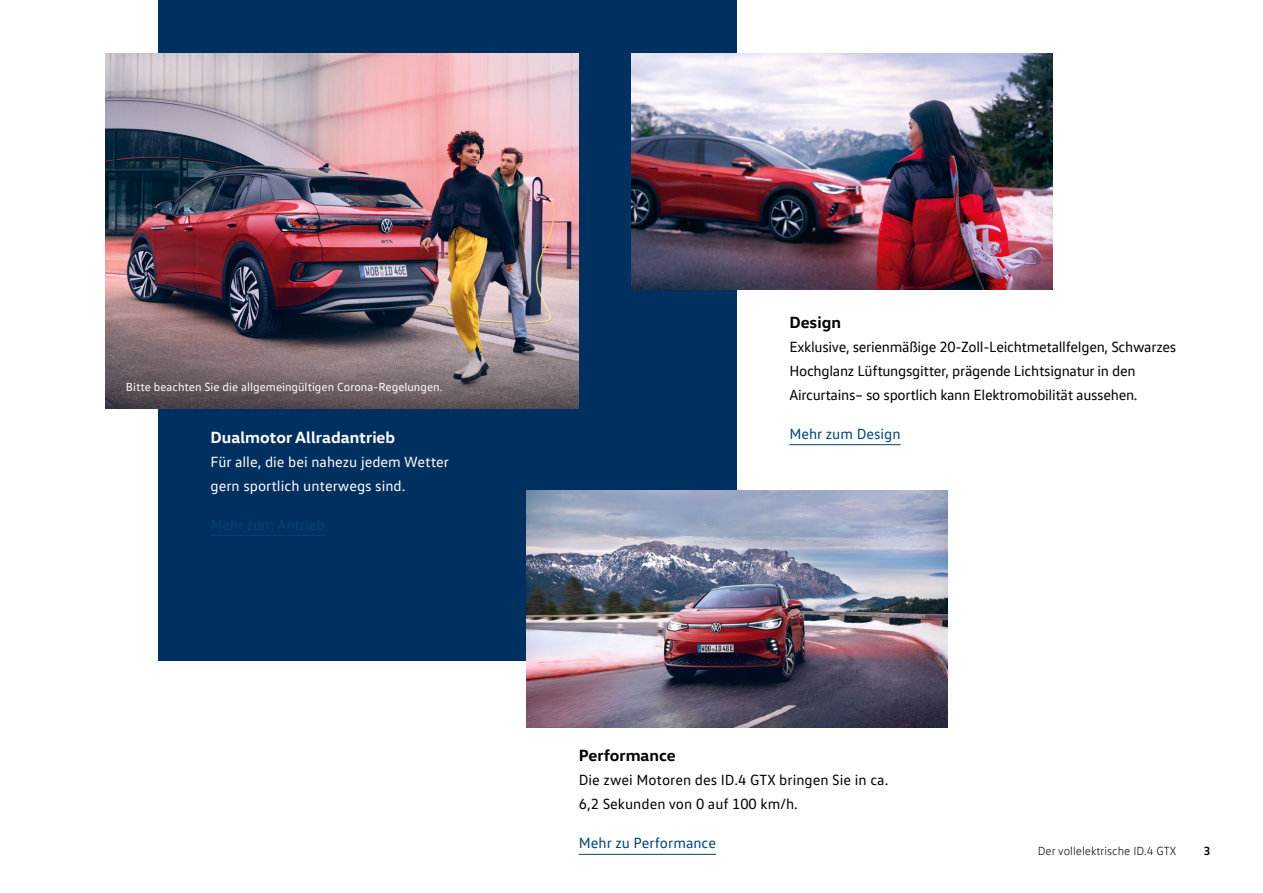
<style>
.page{position:relative;width:1263px;height:893px;background:#fff}
.page>*{position:absolute;margin:0;border:0;box-sizing:border-box;transform-origin:0 0}
.t1{font:700 16.5px "VW Head";color:#fff}
.t2{font:700 16.5px "VW Head";color:#000}
.t3{font:15px/24px "VW Text";letter-spacing:-.02em;color:#000}
.t4{font:15px/24px "VW Text";color:#000}
.t5{font:15px/24px "VW Text";color:#fff}
.t6{font:15px "VW Text";color:#004278}
.t7{font:12px "VW Text";color:#fff}
.t8{font:300 12px "VW Text";color:#000}
.t9{font:700 12px "VW Text";color:#000}
</style>
<div class="page">
<div style="left:158px;top:0;width:579px;height:660px;background:#00305f"></div>
<img style="left:105px;top:53px;width:474px;height:136px">
<img style="left:631px;top:53px;width:421px;height:237px">
<img style="left:526px;top:490px;width:421px;height:237px">
<hr style="left:210px;top:535px;width:115px;height:1px;background:#004278">
<hr style="left:789px;top:444px;width:112px;height:1px;background:#004278">
<hr style="left:579px;top:854px;width:137px;height:1px;background:#004278">
<img style="left:105px;top:189px;width:474px;height:219px">
<p class="t7" style="left:126px;top:379px;width:318px">Bitte beachten Sie die allgemeingültigen Corona-Regelungen.</p>
<p class="t1" style="left:210px;top:426px;width:186px">Dualmotor Allradantrieb</p>
<p class="t5" style="left:210px;top:449px;width:240px">Für alle, die bei nahezu jedem Wetter gern sportlich unterwegs sind.</p>
<p class="t6" style="left:210px;top:515px;width:116px">Mehr zum Antrieb</p>
<p class="t2" style="left:789px;top:311px;width:53px">Design</p>
<p class="t3" style="left:789px;top:334px;width:388px">Exklusive, serienmäßige 20-Zoll-Leichtmetallfelgen, Schwarzes<br>Hochglanz Lüftungsgitter, prägende Lichtsignatur in den<br>Aircurtains– so sportlich kann Elektromobilität aussehen.</p>
<p class="t6" style="left:789px;top:424px;width:113px">Mehr zum Design</p>
<p class="t2" style="left:579px;top:745px;width:98px">Performance</p>
<p class="t4" style="left:579px;top:768px;width:311px">Die zwei Motoren des ID.4 GTX bringen Sie in ca.<br>6,2 Sekunden von 0 auf 100 km/h.</p>
<p class="t6" style="left:579px;top:834px;width:139px">Mehr zu Performance</p>
<p class="t8" style="left:1038px;top:843px;width:140px">Der vollelektrische ID.4 GTX</p>
<p class="t9" style="left:1204px;top:843px;width:8px">3</p>
</div>
